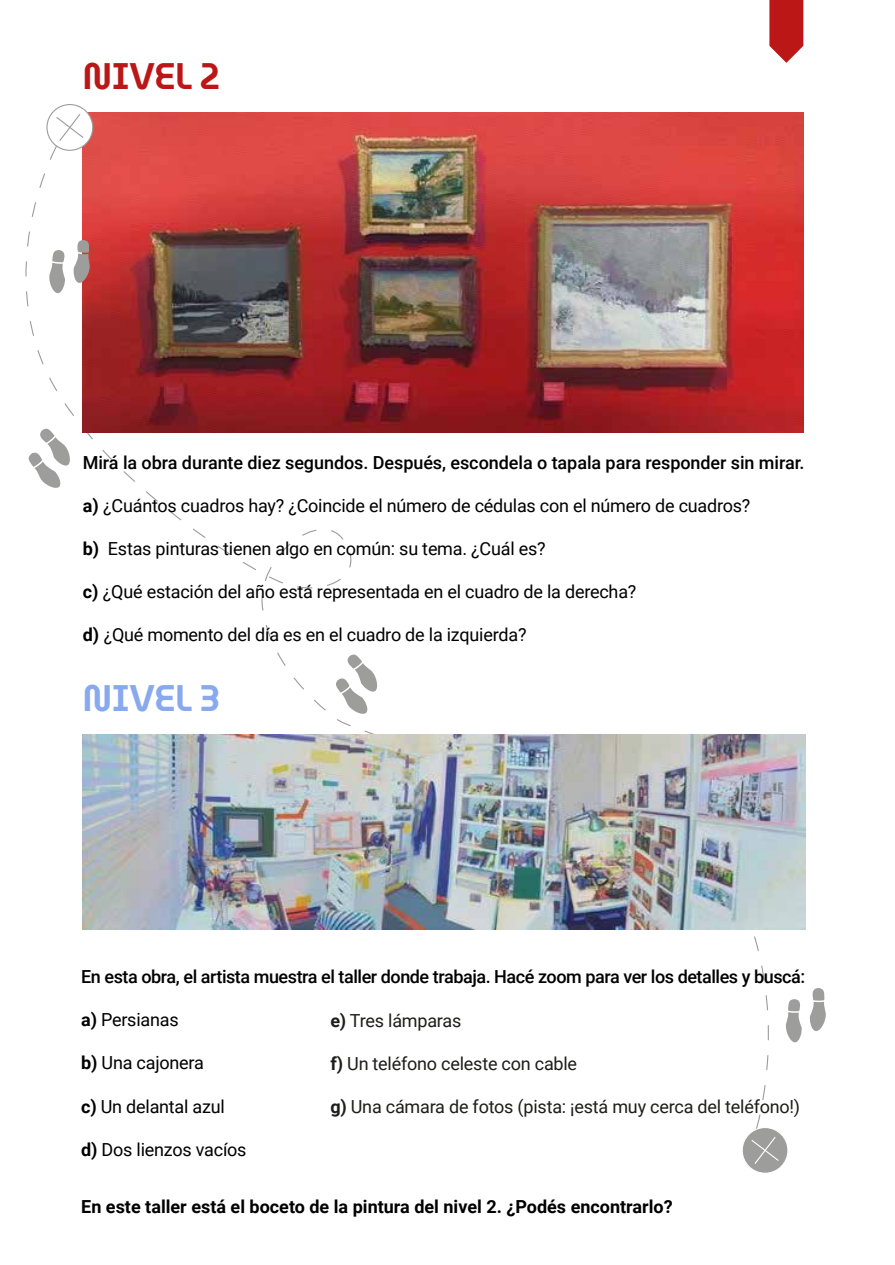
<style>
.page{position:relative;width:895px;height:1265px;background:#fff}
.page>*{position:absolute;margin:0;border:0;box-sizing:border-box;transform-origin:0 0}
.t1{font:36px "Museo Moderno Regular 1 11";color:#bc1717}
.t2{font:36px "Museo Moderno Regular 1 11";color:#89a9ef}
.t3{font:18px "Roboto";letter-spacing:-.01em;color:#000}
.t4{font:500 18px "Roboto";letter-spacing:-.02em;color:#000}
.t5{font:18px "Roboto";letter-spacing:-.01em;color:#1d1d1b}
.t6{font:700 18px "Roboto";color:#000}
.s1{font-weight:700}
</style>
<div class="page">
<img style="left:82px;top:734px;width:723px;height:195px">
<img style="left:83px;top:112px;width:720px;height:320px">
<svg style="left:769px;top:0;width:34px;height:63px"></svg>
<div style="left:742px;top:1127px;width:45px;height:46px;background:#9d9d9c;border-radius:50%"></div>
<div style="left:741px;top:1126px;width:47px;height:47px;border:1px solid #fff;border-radius:50%"></div>
<svg style="left:751px;top:1137px;width:28px;height:27px"></svg>
<div style="left:47px;top:105px;width:46px;height:45px;background:#fff;border-radius:50%"></div>
<div style="left:46px;top:104px;width:47px;height:47px;border:1px solid #9d9d9c;border-radius:50%"></div>
<svg style="left:56px;top:114px;width:28px;height:27px"></svg>
<svg style="left:73px;top:239px;width:18px;height:44px"></svg>
<svg style="left:49px;top:250px;width:16px;height:44px"></svg>
<svg style="left:29px;top:428px;width:41px;height:60px"></svg>
<svg style="left:336px;top:654px;width:42px;height:60px"></svg>
<svg style="left:809px;top:988px;width:17px;height:43px"></svg>
<svg style="left:786px;top:999px;width:16px;height:43px"></svg>
<h1 class="t1" style="left:83px;top:56px;width:139px">NIVEL 2</h1>
<p class="t4" style="left:83px;top:449px;width:723px">Mirá la obra durante diez segundos. Después, escondela o tapala para responder sin mirar.</p>
<p class="t3" style="left:83px;top:493px;width:669px"><span class="s1">a)</span> ¿Cuántos cuadros hay? ¿Coincide el número de cédulas con el número de cuadros?</p>
<p class="t3" style="left:83px;top:536px;width:464px"><span class="s1">b)</span> Estas pinturas tienen algo en común: su tema. ¿Cuál es?</p>
<p class="t3" style="left:83px;top:579px;width:555px"><span class="s1">c)</span> ¿Qué estación del año está representada en el cuadro de la derecha?</p>
<p class="t3" style="left:83px;top:622px;width:445px"><span class="s1">d)</span> ¿Qué momento del día es en el cuadro de la izquierda?</p>
<h1 class="t2" style="left:83px;top:677px;width:139px">NIVEL 3</h1>
<p class="t4" style="left:81px;top:963px;width:725px">En esta obra, el artista muestra el taller donde trabaja. Hacé zoom para ver los detalles y buscá:</p>
<p class="t3" style="left:81px;top:1007px;width:99px"><span class="s1">a)</span> Persianas</p>
<p class="t3" style="left:81px;top:1050px;width:124px"><span class="s1">b)</span> Una cajonera</p>
<p class="t3" style="left:81px;top:1093px;width:145px"><span class="s1">c)</span> Un delantal azul</p>
<p class="t3" style="left:81px;top:1136px;width:167px"><span class="s1">d)</span> Dos lienzos vacíos</p>
<p class="t6" style="left:81px;top:1193px;width:593px">En este taller está el boceto de la pintura del nivel 2. ¿Podés encontrarlo?</p>
<p class="t5" style="left:330px;top:1007px;width:132px"><span class="s1">e)</span> Tres lámparas</p>
<p class="t5" style="left:330px;top:1051px;width:248px"><span class="s1">f)</span> Un teléfono celeste con cable</p>
<p class="t5" style="left:330px;top:1094px;width:471px"><span class="s1">g)</span> Una cámara de fotos (pista: ¡está muy cerca del teléfono!)</p>
</div>
